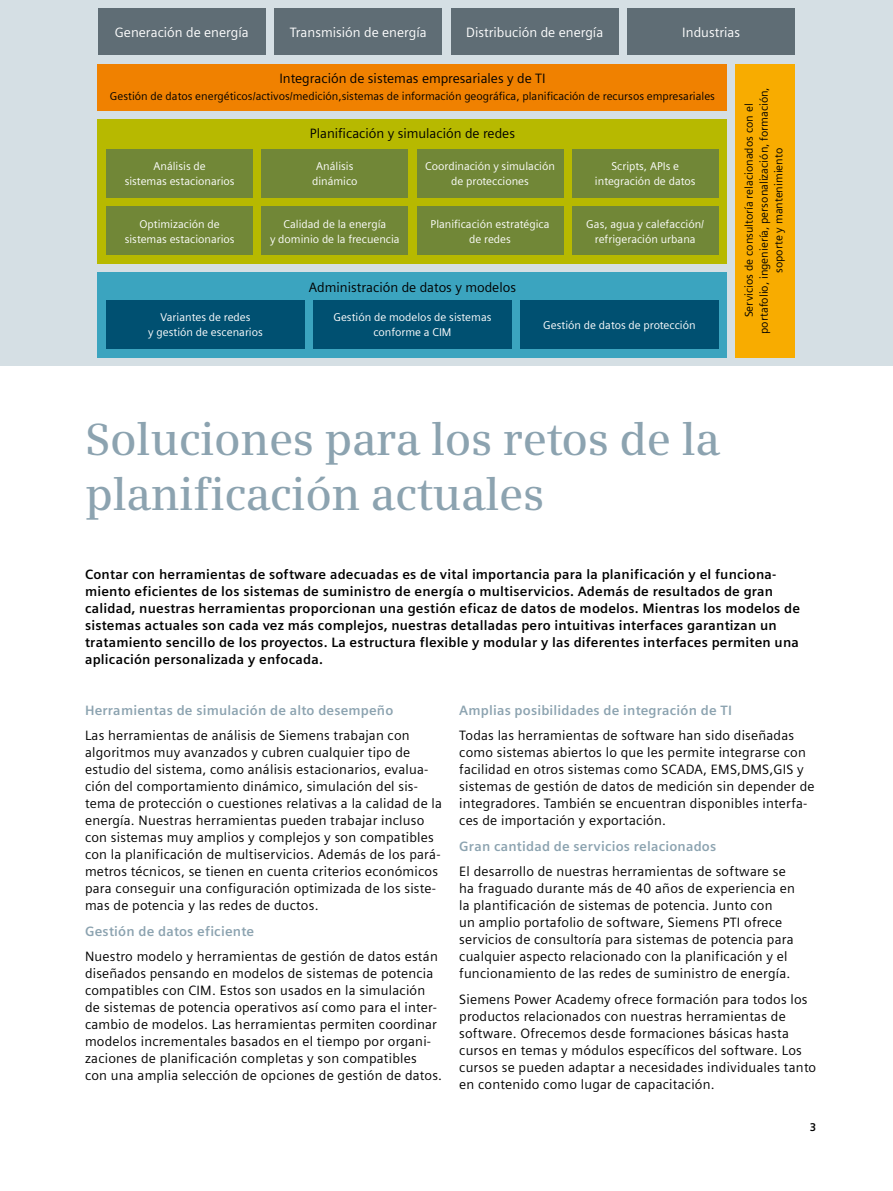
<style>
.page{position:relative;width:893px;height:1191px;background:#fff}
.page>*{position:absolute;margin:0;border:0;box-sizing:border-box;transform-origin:0 0}
.t1{font:600 45px/55.2px "Siemens Serif";letter-spacing:-.01em;color:#8ca3b0}
.t2{font:13.5px/17px "Siemens Sans";letter-spacing:.015em;color:#000}
.t3{font:700 13.5px/17px "Siemens Sans";letter-spacing:.015em;color:#000}
.t4{font:700 13.5px "Siemens Sans";letter-spacing:.015em;color:#8ca3b0}
.t5{font:13.5px "Siemens Sans";color:#fff}
.t6{font:11.25px/14.9px "Siemens Sans";color:#fff;text-align:center}
.t7{font:11.25px/14.9px "Siemens Sans";color:#000;text-align:center}
.t8{font:700 11.25px "Siemens Sans";color:#000}
</style>
<div class="page">
<div style="left:0;top:0;width:893px;height:366px;background:#d5dfe4"></div>
<div style="left:98px;top:64px;width:629px;height:47px;background:#f08100"></div>
<div style="left:98px;top:119px;width:629px;height:145px;background:#b7b900"></div>
<div style="left:106px;top:149px;width:147px;height:49px;background:#718737"></div>
<div style="left:261px;top:149px;width:147px;height:49px;background:#718737"></div>
<div style="left:417px;top:149px;width:146px;height:49px;background:#718737"></div>
<div style="left:572px;top:149px;width:147px;height:49px;background:#718737"></div>
<div style="left:106px;top:206px;width:147px;height:49px;background:#718737"></div>
<div style="left:261px;top:206px;width:147px;height:49px;background:#718737"></div>
<div style="left:417px;top:206px;width:146px;height:49px;background:#718737"></div>
<div style="left:572px;top:206px;width:147px;height:49px;background:#718737"></div>
<div style="left:98px;top:272px;width:629px;height:85px;background:#3ba4bf"></div>
<div style="left:106px;top:300px;width:199px;height:49px;background:#005071"></div>
<div style="left:313px;top:300px;width:199px;height:49px;background:#005071"></div>
<div style="left:520px;top:300px;width:199px;height:49px;background:#005071"></div>
<div style="left:736px;top:64px;width:59px;height:293px;background:#f8ac00"></div>
<div style="left:98px;top:9px;width:168px;height:46px;background:#5f6d75"></div>
<div style="left:274px;top:9px;width:168px;height:46px;background:#5f6d75"></div>
<div style="left:451px;top:9px;width:168px;height:46px;background:#5f6d75"></div>
<div style="left:627px;top:9px;width:168px;height:46px;background:#5f6d75"></div>
<p class="t5" style="left:115px;top:25px;width:135px">Generación de energía</p>
<p class="t5" style="left:290px;top:25px;width:138px">Transmisión de energía</p>
<p class="t5" style="left:466px;top:25px;width:139px">Distribución de energía</p>
<p class="t5" style="left:682px;top:25px;width:59px">Industrias</p>
<p class="t2" style="left:279px;top:70px;width:268px">Integración de sistemas empresariales y de TI</p>
<p class="t7" style="left:110px;top:89px;width:607px">Gestión de datos energéticos/activos/medición,sistemas de información geográfica, planificación de recursos empresariales</p>
<p class="t2" style="left:310px;top:125px;width:207px">Planificación y simulación de redes</p>
<p class="t6" style="left:125px;top:159px;width:111px">Análisis de<br>sistemas estacionarios</p>
<p class="t6" style="left:312px;top:159px;width:47px">Análisis dinámico</p>
<p class="t6" style="left:425px;top:159px;width:131px">Coordinación y simulación de protecciones</p>
<p class="t6" style="left:595px;top:159px;width:102px">Scripts, APIs e integración de datos</p>
<p class="t6" style="left:125px;top:216px;width:111px">Optimización de sistemas estacionarios</p>
<p class="t6" style="left:270px;top:216px;width:131px">Calidad de la energía<br>y dominio de la frecuencia</p>
<p class="t6" style="left:431px;top:216px;width:120px">Planificación estratégica de redes</p>
<p class="t6" style="left:586px;top:216px;width:119px">Gas, agua y calefacción/ refrigeración urbana</p>
<p class="t2" style="left:309px;top:279px;width:209px">Administración de datos y modelos</p>
<p class="t6" style="left:148px;top:310px;width:116px">Variantes de redes<br>y gestión de escenarios</p>
<p class="t6" style="left:333px;top:310px;width:160px">Gestión de modelos de sistemas conforme a CIM</p>
<p class="t6" style="left:543px;top:317px;width:154px">Gestión de datos de protección</p>
<p class="t7" style="left:742px;top:334px;width:248px;rotate:-90deg">Servicios de consultoría relacionados con el portafolio, ingeniería, personalización, formación, soporte y mantenimiento</p>
<h1 class="t1" style="left:85px;top:411px;width:637px">Soluciones para los retos de la planificación actuales</h1>
<p class="t3" style="left:85px;top:565px;width:716px">Contar con herramientas de software adecuadas es de vital importancia para la planificación y el funciona&shy;miento eficientes de los sistemas de suministro de energía o multiservicios. Además de resultados de gran calidad, nuestras herramientas proporcionan una gestión eficaz de datos de modelos. Mientras los modelos de sistemas actuales son cada vez más complejos, nuestras detalladas pero intuitivas interfaces garantizan un tratamiento sencillo de los proyectos. La estructura flexible y modular y las diferentes interfaces permiten una aplicación personalizada y enfocada.</p>
<p class="t4" style="left:85px;top:702px;width:310px">Herramientas de simulación de alto desempeño</p>
<p class="t2" style="left:85px;top:727px;width:359px">Las herramientas de análisis de Siemens trabajan con algoritmos muy avanzados y cubren cualquier tipo de estudio del sistema, como análisis estacionarios, evalua&shy;ción del comportamiento dinámico, simulación del sis&shy;tema de protección o cuestiones relativas a la calidad de la energía. Nuestras herramientas pueden trabajar incluso con sistemas muy amplios y complejos y son compatibles con la planificación de multiservicios. Además de los pará&shy;metros técnicos, se tienen en cuenta criterios económicos para conseguir una configuración optimizada de los siste&shy;mas de potencia y las redes de ductos.</p>
<p class="t4" style="left:85px;top:923px;width:171px">Gestión de datos eficiente</p>
<p class="t2" style="left:85px;top:948px;width:359px">Nuestro modelo y herramientas de gestión de datos están diseñados pensando en modelos de sistemas de potencia compatibles con CIM. Estos son usados en la simulación de sistemas de potencia operativos así como para el inter&shy;cambio de modelos. Las herramientas permiten coordinar modelos incrementales basados en el tiempo por organi&shy;zaciones de planificación completas y son compatibles con una amplia selección de opciones de gestión de datos.</p>
<p class="t4" style="left:459px;top:702px;width:274px">Amplias posibilidades de integración de TI</p>
<p class="t2" style="left:459px;top:727px;width:357px">Todas las herramientas de software han sido diseñadas como sistemas abiertos lo que les permite integrarse con facilidad en otros sistemas como SCADA, EMS,DMS,GIS y sistemas de gestión de datos de medición sin depender de integradores. También se encuentran disponibles interfa&shy;ces de importación y exportación.</p>
<p class="t4" style="left:459px;top:838px;width:258px">Gran cantidad de servicios relacionados</p>
<p class="t2" style="left:459px;top:863px;width:337px">El desarrollo de nuestras herramientas de software se ha fraguado durante más de 40 años de experiencia en la plantificación de sistemas de potencia. Junto con<br>un amplio portafolio de software, Siemens PTI ofrece servicios de consultoría para sistemas de potencia para cualquier aspecto relacionado con la planificación y el funcionamiento de las redes de suministro de energía.</p>
<p class="t2" style="left:459px;top:990px;width:358px">Siemens Power Academy ofrece formación para todos los productos relacionados con nuestras herramientas de software. Ofrecemos desde formaciones básicas hasta cursos en temas y módulos específicos del software. Los cursos se pueden adaptar a necesidades individuales tanto en contenido como lugar de capacitación.</p>
<p class="t8" style="left:810px;top:1120px;width:8px">3</p>
</div>
